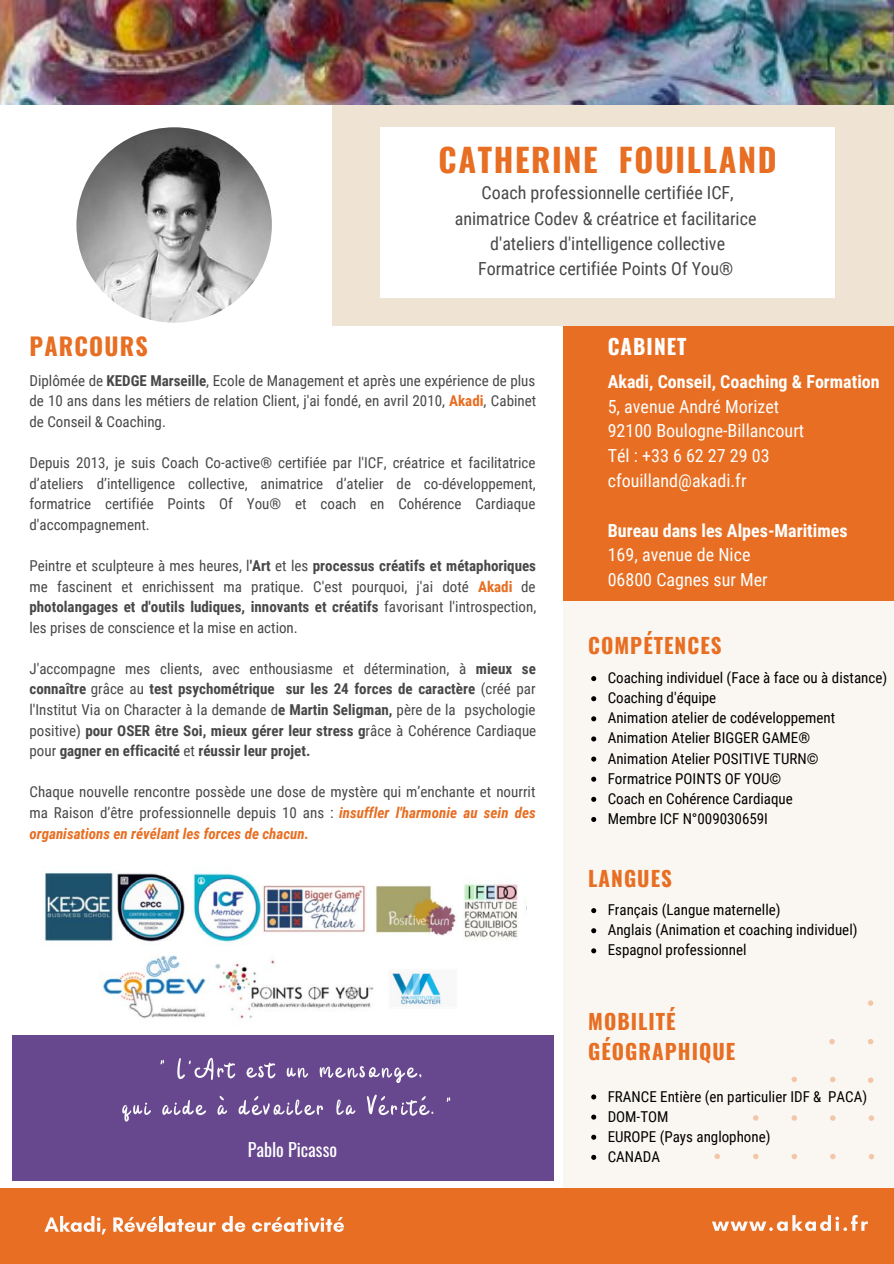
<style>
.page{position:relative;width:894px;height:1264px;background:#fff}
.page>*{position:absolute;margin:0;border:0;box-sizing:border-box;transform-origin:0 0}
.t1{font:700 32.25px "Oswald";letter-spacing:.05em;color:#e76e22}
.t2{font:700 24px "Oswald";letter-spacing:.05em;color:#e76e22}
.t3{font:700 21px/29.1px "Oswald";letter-spacing:.05em;color:#e76e22}
.t4{font:700 21px "Oswald";letter-spacing:.05em;color:#fff}
.t5{font:18px/25.2px "Roboto Condensed";color:#484848;text-align:center}
.t6{font:18px/24.8px "Roboto Condensed";color:#fff}
.t7{font:700 18px "Roboto Condensed";color:#fff}
.t8{font:18px "Oswald";color:#fff}
.t9{font:15px/20.5px "Roboto Condensed";color:#484848;text-align:justify}
.t10{font:15px/20.1px "Roboto Condensed";color:#000}
.s1{font-weight:700}
.s2{font-weight:700;color:#e76e22}
.s3{font-weight:700;font-style:italic;color:#e76e22}
</style>
<div class="page">
<div style="left:563px;top:584px;width:330px;height:679px;background:#faf7f2"></div>
<div style="left:563px;top:319px;width:330px;height:281px;background:#e76e22"></div>
<div style="left:332px;top:0;width:561px;height:325px;background:#efe4d4"></div>
<div style="left:380px;top:127px;width:454px;height:170px;background:#fff"></div>
<div style="left:0;top:1188px;width:893px;height:75px;background:#e76e22"></div>
<img style="left:76px;top:127px;width:196px;height:196px;border-radius:50%">
<img style="left:0;top:0;width:893px;height:105px">
<img style="left:392px;top:973px;width:49px;height:32px">
<svg style="left:591px;top:676px;width:5px;height:5px"></svg>
<svg style="left:591px;top:696px;width:5px;height:5px"></svg>
<svg style="left:591px;top:716px;width:5px;height:5px"></svg>
<svg style="left:591px;top:736px;width:5px;height:5px"></svg>
<svg style="left:591px;top:756px;width:5px;height:5px"></svg>
<svg style="left:591px;top:776px;width:5px;height:5px"></svg>
<svg style="left:591px;top:796px;width:5px;height:5px"></svg>
<svg style="left:591px;top:817px;width:5px;height:5px"></svg>
<svg style="left:44px;top:1216px;width:62px;height:18px"></svg>
<svg style="left:113px;top:1217px;width:44px;height:14px"></svg>
<hr style="left:159px;top:1215px;width:3px;height:16px;background:#fafafa">
<svg style="left:164px;top:1218px;width:51px;height:13px"></svg>
<svg style="left:222px;top:1216px;width:23px;height:15px"></svg>
<svg style="left:252px;top:1217px;width:92px;height:14px"></svg>
<svg style="left:712px;top:1215px;width:155px;height:15px"></svg>
<svg style="left:591px;top:1094px;width:5px;height:5px"></svg>
<svg style="left:591px;top:1114px;width:5px;height:5px"></svg>
<svg style="left:591px;top:1134px;width:5px;height:5px"></svg>
<svg style="left:591px;top:1154px;width:5px;height:5px"></svg>
<div style="left:12px;top:1035px;width:541px;height:145px;background:#67488f"></div>
<img style="left:100px;top:945px;width:274px;height:74px">
<img style="left:42px;top:871px;width:484px;height:72px">
<svg style="left:591px;top:908px;width:5px;height:5px"></svg>
<svg style="left:591px;top:928px;width:5px;height:5px"></svg>
<svg style="left:591px;top:948px;width:5px;height:5px"></svg>
<svg style="left:160px;top:1059px;width:4px;height:5px"></svg>
<svg style="left:177px;top:1057px;width:58px;height:22px"></svg>
<svg style="left:246px;top:1062px;width:29px;height:16px"></svg>
<svg style="left:286px;top:1067px;width:22px;height:10px"></svg>
<svg style="left:319px;top:1066px;width:102px;height:17px"></svg>
<svg style="left:122px;top:1102px;width:29px;height:19px"></svg>
<svg style="left:162px;top:1100px;width:44px;height:15px"></svg>
<svg style="left:217px;top:1095px;width:10px;height:19px"></svg>
<svg style="left:238px;top:1096px;width:85px;height:19px"></svg>
<svg style="left:336px;top:1099px;width:19px;height:15px"></svg>
<svg style="left:366px;top:1094px;width:67px;height:21px"></svg>
<svg style="left:446px;top:1097px;width:4px;height:4px"></svg>
<h1 class="t1" style="left:438px;top:134px;width:339px">CATHERINE FOUILLAND</h1>
<p class="t5" style="left:454px;top:181px;width:303px">Coach professionnelle certifiée ICF, animatrice Codev &amp; créatrice et facilitarice d'ateliers d'intelligence collective Formatrice certifiée Points Of You®</p>
<h2 class="t2" style="left:29px;top:327px;width:120px">PARCOURS</h2>
<h3 class="t4" style="left:607px;top:330px;width:80px">CABINET</h3>
<p class="t9" style="left:29px;top:370px;width:508px">Diplômée de <span class="s1">KEDGE Marseille</span>, Ecole de Management et après une expérience de plus de 10 ans dans les métiers de relation Client, j'ai fondé, en avril 2010, <span class="s2">Akadi</span>, Cabinet de Conseil &amp; Coaching.</p>
<p class="t9" style="left:29px;top:452px;width:507px">Depuis 2013, je suis Coach Co-active® certifiée par l'ICF, créatrice et facilitatrice d’ateliers d’intelligence collective, animatrice d’atelier de co-développement, formatrice certifiée Points Of You® et coach en Cohérence Cardiaque d'accompagnement.</p>
<p class="t9" style="left:29px;top:555px;width:508px">Peintre et sculpteure à mes heures, l<span class="s1">'Art</span> et les <span class="s1">processus créatifs et métaphoriques </span>me fascinent et enrichissent ma pratique. C'est pourquoi, j'ai doté <span class="s2">Akadi</span> de <span class="s1">photolangages et d'outils ludiques, innovants et créatifs</span> favorisant l'introspection, les prises de conscience et la mise en action.</p>
<p class="t9" style="left:29px;top:658px;width:508px">J'accompagne mes clients, avec enthousiasme et détermination, à <span class="s1">mieux se connaître</span> grâce au <span class="s1">test psychométrique sur les 24 forces de caractère</span> (créé par l'Institut Via on Character à la demande d<span class="s1">e Martin Seligman,</span> père de la psychologie positive) <span class="s1">pour OSER être Soi, mieux gérer leur stress g</span>râce à Cohérence Cardiaque pour <span class="s1">gagner en efficacité</span> et <span class="s1">réussir leur projet.</span></p>
<p class="t9" style="left:29px;top:782px;width:507px">Chaque nouvelle rencontre possède une dose de mystère qui m’enchante et nourrit ma Raison d’être professionnelle depuis 10 ans : <span class="s3">insuffler l'harmonie au sein des organisations en révélant les forces de chacun.</span></p>
<p class="t8" style="left:248px;top:1135px;width:91px">Pablo Picasso</p>
<p class="t7" style="left:607px;top:371px;width:273px">Akadi, Conseil, Coaching &amp; Formation</p>
<p class="t6" style="left:607px;top:394px;width:198px">5, avenue André Morizet<br>92100 Boulogne-Billancourt<br>Tél : +33 6 62 27 29 03 cfouilland@akadi.fr</p>
<p class="t7" style="left:607px;top:520px;width:241px">Bureau dans les Alpes-Maritimes</p>
<p class="t6" style="left:607px;top:543px;width:144px">169, avenue de Nice</p>
<p class="t6" style="left:607px;top:567px;width:161px">06800 Cagnes sur Mer</p>
<h3 class="t3" style="left:588px;top:630px;width:135px">COMPÉTENCES</h3>
<p class="t10" style="left:607px;top:668px;width:281px">Coaching individuel (Face à face ou à distance)<br>Coaching d'équipe<br>Animation atelier de codéveloppement<br>Animation Atelier BIGGER GAME®<br>Animation Atelier POSITIVE TURN©<br>Formatrice POINTS OF YOU©<br>Coach en Cohérence Cardiaque<br>Membre ICF N°009030659I</p>
<h3 class="t3" style="left:588px;top:863px;width:85px">LANGUES</h3>
<p class="t10" style="left:607px;top:900px;width:251px">Français (Langue maternelle)<br>Anglais (Animation et coaching individuel)<br>Espagnol professionnel</p>
<h3 class="t3" style="left:588px;top:1006px;width:149px">MOBILITÉ<br>GÉOGRAPHIQUE</h3>
<p class="t10" style="left:607px;top:1086px;width:261px">FRANCE Entière (en particulier IDF &amp; PACA)<br>DOM-TOM<br>EUROPE (Pays anglophone)<br>CANADA</p>
</div>
